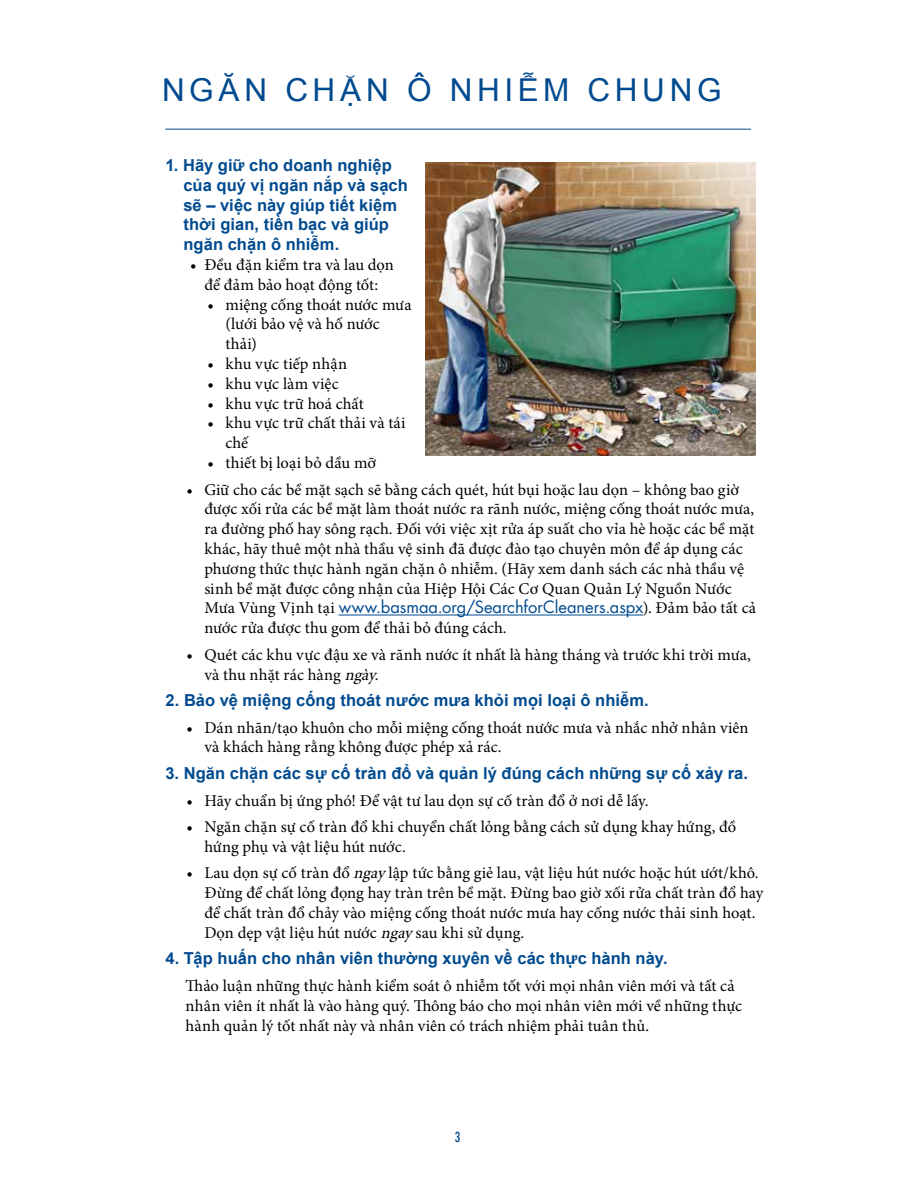
<style>
.page{position:relative;width:918px;height:1188px;background:#fff}
.page>*{position:absolute;margin:0;border:0;box-sizing:border-box;transform-origin:0 0}
.t1{font:31.5px "Arial";letter-spacing:.145em;color:#004a8f}
.t2{font:16.5px/19.8px "Minion Pro";color:#000}
.t3{font:700 16.5px/19.8px "Arial";letter-spacing:.005em;color:#004a8f}
.t4{font:16.5px "Futura Std";color:#004a8f}
.t5{font:16.5px "Minion Pro";letter-spacing:.02em;color:#000}
.t6{font:500 condensed 13.5px "Futura";color:#004a8f}
.s1{font-family:"Minion Pro";color:#000}
.s2{font-style:italic}
</style>
<div class="page">
<hr style="left:339px;top:615px;width:304px;height:1px;background:#004a8f">
<img style="left:425px;top:162px;width:331px;height:294px">
<hr style="left:165px;top:129px;width:586px;height:1px;background:#004a8f">
<h1 class="t1" style="left:162px;top:68px;width:561px">NGĂN CHẶN Ô NHIỄM CHUNG</h1>
<p class="t3" style="left:183px;top:156px;width:226px;text-indent:-18px">1. Hãy giữ cho doanh nghiệp của quý vị ngăn nắp và sạch sẽ – việc này giúp tiết kiệm thời gian, tiền bạc và giúp ngăn chặn ô nhiễm.</p>
<p class="t2" style="left:190px;top:255px;width:205px;text-align:center">• Đều đặn kiểm tra và lau dọn để đảm bảo hoạt động tốt:</p>
<p class="t2" style="left:225px;top:295px;width:188px;text-indent:-18px">• miệng cống thoát nước mưa (lưới bảo vệ và hố nước thải)</p>
<p class="t5" style="left:207px;top:353px;width:141px">• khu vực tiếp nhận</p>
<p class="t2" style="left:207px;top:374px;width:133px">• khu vực làm việc</p>
<p class="t2" style="left:207px;top:394px;width:158px">• khu vực trữ hoá chất</p>
<p class="t2" style="left:225px;top:413px;width:182px;text-indent:-18px">• khu vực trữ chất thải và tái chế</p>
<p class="t2" style="left:207px;top:453px;width:170px">• thiết bị loại bỏ dầu mỡ</p>
<p class="t2" style="left:204px;top:479px;width:552px;text-indent:-18px">• Giữ cho các bề mặt sạch sẽ bằng cách quét, hút bụi hoặc lau dọn – không bao giờ được xối rửa các bề mặt làm thoát nước ra rãnh nước, miệng cống thoát nước mưa, ra đường phố hay sông rạch. Đối với việc xịt rửa áp suất cho vỉa hè hoặc các bề mặt khác, hãy thuê một nhà thầu vệ sinh đã được đào tạo chuyên môn để áp dụng các phương thức thực hành ngăn chặn ô nhiễm. (Hãy xem danh sách các nhà thầu vệ sinh bề mặt được công nhận của Hiệp Hội Các Cơ Quan Quản Lý Nguồn Nước</p>
<p class="t4" style="left:204px;top:597px;width:553px"><span class="s1">Mưa Vùng Vịnh tại</span> www.basmaa.org/SearchforCleaners.aspx<span class="s1">). Đảm bảo tất cả</span></p>
<p class="t2" style="left:204px;top:618px;width:304px">nước rửa được thu gom để thải bỏ đúng cách.</p>
<p class="t2" style="left:204px;top:645px;width:548px;text-indent:-18px">• Quét các khu vực đậu xe và rãnh nước ít nhất là hàng tháng và trước khi trời mưa, và thu nhặt rác hàng <span class="s2">ngày</span>.</p>
<p class="t3" style="left:165px;top:691px;width:485px">2. Bảo vệ miệng cống thoát nước mưa khỏi mọi loại ô nhiễm.</p>
<p class="t2" style="left:204px;top:718px;width:546px;text-indent:-18px">• Dán nhãn/tạo khuôn cho mỗi miệng cống thoát nước mưa và nhắc nhở nhân viên và khách hàng rằng không được phép xả rác.</p>
<p class="t3" style="left:165px;top:764px;width:584px">3. Ngăn chặn các sự cố tràn đổ và quản lý đúng cách những sự cố xảy ra.</p>
<p class="t2" style="left:186px;top:790px;width:464px">• Hãy chuẩn bị ứng phó! Để vật tư lau dọn sự cố tràn đổ ở nơi dễ lấy.</p>
<p class="t2" style="left:204px;top:817px;width:534px;text-indent:-18px">• Ngăn chặn sự cố tràn đổ khi chuyển chất lỏng bằng cách sử dụng khay hứng, đồ hứng phụ và vật liệu hút nước.</p>
<p class="t2" style="left:204px;top:863px;width:561px;text-indent:-18px">• Lau dọn sự cố tràn đổ <span class="s2">ngay</span>lập tức bằng giẻ lau, vật liệu hút nước hoặc hút ướt/khô.<br>Đừng để chất lỏng đọng hay tràn trên bề mặt. Đừng bao giờ xối rửa chất tràn đổ hay để chất tràn đổ chảy vào miệng cống thoát nước mưa hay cống nước thải sinh hoạt.<br>Dọn dẹp vật liệu hút nước <span class="s2">ngay</span>sau khi sử dụng.</p>
<p class="t3" style="left:165px;top:949px;width:504px">4. Tập huấn cho nhân viên thường xuyên về các thực hành này.</p>
<p class="t2" style="left:186px;top:976px;width:558px">Thảo luận những thực hành kiểm soát ô nhiễm tốt với mọi nhân viên mới và tất cả nhân viên ít nhất là vào hàng quý. Thông báo cho mọi nhân viên mới về những thực hành quản lý tốt nhất này và nhân viên có trách nhiệm phải tuân thủ.</p>
<p class="t6" style="left:455px;top:1128px;width:7px">3</p>
</div>
